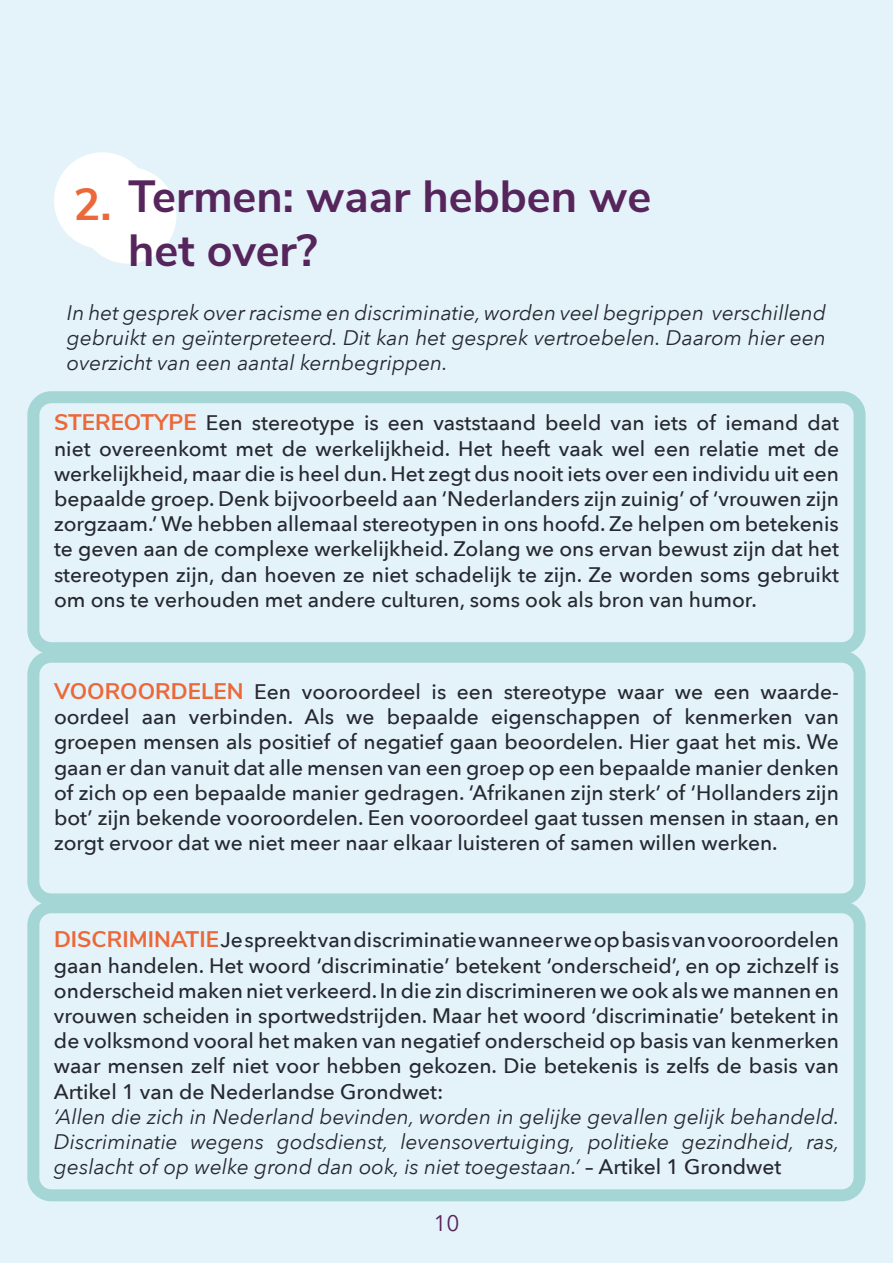
<style>
.page{position:relative;width:893px;height:1263px;background:#e4f3f9}
.page>*{position:absolute;margin:0;border:0;box-sizing:border-box;transform-origin:0 0}
.t1{font:700 45px/54px "Nunito Sans";color:#56255c}
.t2{font:700 45px "Nunito Sans";color:#ec6839}
.t3{font:22.5px "Avenir Next";color:#56255c}
.t4{font:500 21px/25.2px "Avenir Next";color:#262831;text-align:justify}
.t5{font:italic 21px/25.2px "Avenir Next";color:#262831;text-align:justify}
.s1{font-family:"Nunito Sans";font-weight:700;font-size:22.5px;color:#ec6839}
.s2{font-weight:500;font-style:normal}
</style>
<div class="page">
<div style="left:54px;top:152px;width:97px;height:97px;background:#fff;border-radius:50%"></div>
<div style="left:80px;top:167px;width:96px;height:97px;background:#fff;border-radius:50%"></div>
<div style="left:27px;top:391px;width:839px;height:263px;border:12px solid #a4d6d6;border-radius:18px"></div>
<div style="left:27px;top:651px;width:839px;height:254px;border:12px solid #a4d6d6;border-radius:18px"></div>
<div style="left:27px;top:901px;width:839px;height:300px;border:12px solid #a4d6d6;border-radius:18px"></div>
<h1 class="t2" style="left:73px;top:171px;width:40px">2.</h1>
<h1 class="t1" style="left:128px;top:167px;width:525px">Termen: waar hebben we het over?</h1>
<p class="t5" style="left:67px;top:299px;width:761px">In het gesprek over racisme en discriminatie, worden veel begrippen verschillend gebruikt en geïnterpreteerd. Dit kan het gesprek vertroebelen. Daarom hier een overzicht van een aantal kernbegrippen.</p>
<p class="t4" style="left:54px;top:410px;width:786px"><span class="s1">STEREOTYPE</span> Een stereotype is een vaststaand beeld van iets of iemand dat niet overeenkomt met de werkelijkheid. Het heeft vaak wel een relatie met de werkelijkheid, maar die is heel dun. Het zegt dus nooit iets over een individu uit een bepaalde groep. Denk bijvoorbeeld aan ‘Nederlanders zijn zuinig’ of ‘vrouwen zijn zorgzaam.’ We hebben allemaal stereotypen in ons hoofd. Ze helpen om betekenis te geven aan de complexe werkelijkheid. Zolang we ons ervan bewust zijn dat het stereotypen zijn, dan hoeven ze niet schadelijk te zijn. Ze worden soms gebruikt om ons te verhouden met andere culturen, soms ook als bron van humor.</p>
<p class="t4" style="left:54px;top:678px;width:786px"><span class="s1">VOOROORDELEN</span> Een vooroordeel is een stereotype waar we een waarde&shy;oordeel aan verbinden. Als we bepaalde eigenschappen of kenmerken van groepen mensen als positief of negatief gaan beoordelen. Hier gaat het mis. We gaan er dan vanuit dat alle mensen van een groep op een bepaalde manier denken of zich op een bepaalde manier gedragen. ‘Afrikanen zijn sterk’ of ‘Hollanders zijn bot’ zijn bekende vooroordelen. Een vooroordeel gaat tussen mensen in staan, en zorgt ervoor dat we niet meer naar elkaar luisteren of samen willen werken.</p>
<p class="t4" style="left:54px;top:927px;width:786px"><span class="s1">DISCRIMINATIE</span> Je spreekt van discriminatie wanneer we op basis van vooroordelen gaan handelen. Het woord ‘discriminatie’ betekent ‘onderscheid’, en op zichzelf is onderscheid maken niet verkeerd. In die zin discrimineren we ook als we mannen en vrouwen scheiden in sportwedstrijden. Maar het woord ‘discriminatie’ betekent in de volksmond vooral het maken van negatief onderscheid op basis van kenmerken waar mensen zelf niet voor hebben gekozen. Die betekenis is zelfs de basis van Artikel 1 van de Nederlandse Grondwet:</p>
<p class="t5" style="left:54px;top:1103px;width:787px">‘Allen die zich in Nederland bevinden, worden in gelijke gevallen gelijk behandeld.<br>Discriminatie wegens godsdienst, levensovertuiging, politieke gezindheid, ras, geslacht of op welke grond dan ook, is niet toegestaan.’ <span class="s2">– Artikel 1 Grondwet</span></p>
<p class="t3" style="left:433px;top:1205px;width:28px">10</p>
</div>
